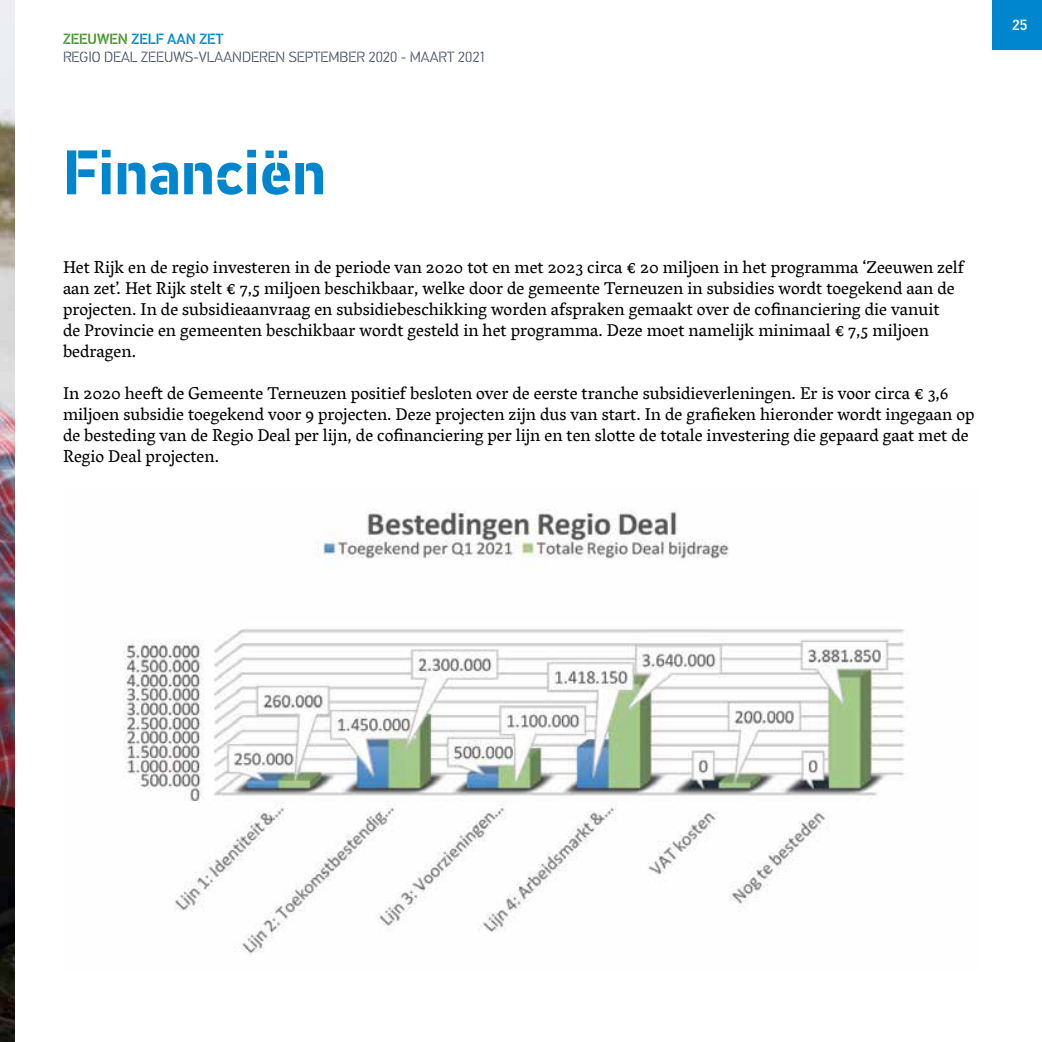
<style>
.page{position:relative;width:1042px;height:1042px;background:#fff}
.page>*{position:absolute;margin:0;border:0;box-sizing:border-box;transform-origin:0 0}
.t1{font:700 63px "PF Din Stencil";color:#0086ce}
.t2{font:17.5px/21px "Vesper Pro";color:#000}
.t3{font:300 14.88px/17.8px "PF Din Stencil";color:#3d495e}
.t4{font:500 14.88px "PF Din Stencil";color:#fff}
.s1{font-weight:500;color:#46962b}
.s2{font-weight:500;color:#0086ce}
</style>
<div class="page">
<img style="left:0;top:0;width:15px;height:1042px">
<img style="left:123px;top:508px;width:782px;height:447px">
<div style="left:992px;top:0;width:50px;height:50px;background:#0086ce"></div>
<p class="t3" style="left:63px;top:31px;width:424px"><span class="s1">ZEEUWEN</span> <span class="s2">ZELF AAN ZET<br></span>REGIO DEAL ZEEUWS-VLAANDEREN SEPTEMBER 2020 - MAART 2021</p>
<h1 class="t1" style="left:63px;top:135px;width:265px">Financiën</h1>
<p class="t2" style="left:63px;top:256px;width:902px">Het Rijk en de regio investeren in de periode van 2020 tot en met 2023 circa € 20 miljoen in het programma ‘Zeeuwen zelf aan zet’. Het Rijk stelt € 7,5 miljoen beschikbaar, welke door de gemeente Terneuzen in subsidies wordt toegekend aan de projecten. In de subsidieaanvraag en subsidiebeschikking worden afspraken gemaakt over de cofinanciering die vanuit<br>de Provincie en gemeenten beschikbaar wordt gesteld in het programma. Deze moet namelijk minimaal € 7,5 miljoen bedragen.</p>
<p class="t2" style="left:63px;top:382px;width:913px">In 2020 heeft de Gemeente Terneuzen positief besloten over de eerste tranche subsidieverleningen. Er is voor circa € 3,6 miljoen subsidie toegekend voor 9 projecten. Deze projecten zijn dus van start. In de grafieken hieronder wordt ingegaan op de besteding van de Regio Deal per lijn, de cofinanciering per lijn en ten slotte de totale investering die gepaard gaat met de Regio Deal projecten.</p>
<p class="t4" style="left:1012px;top:16px;width:17px">25</p>
</div>
